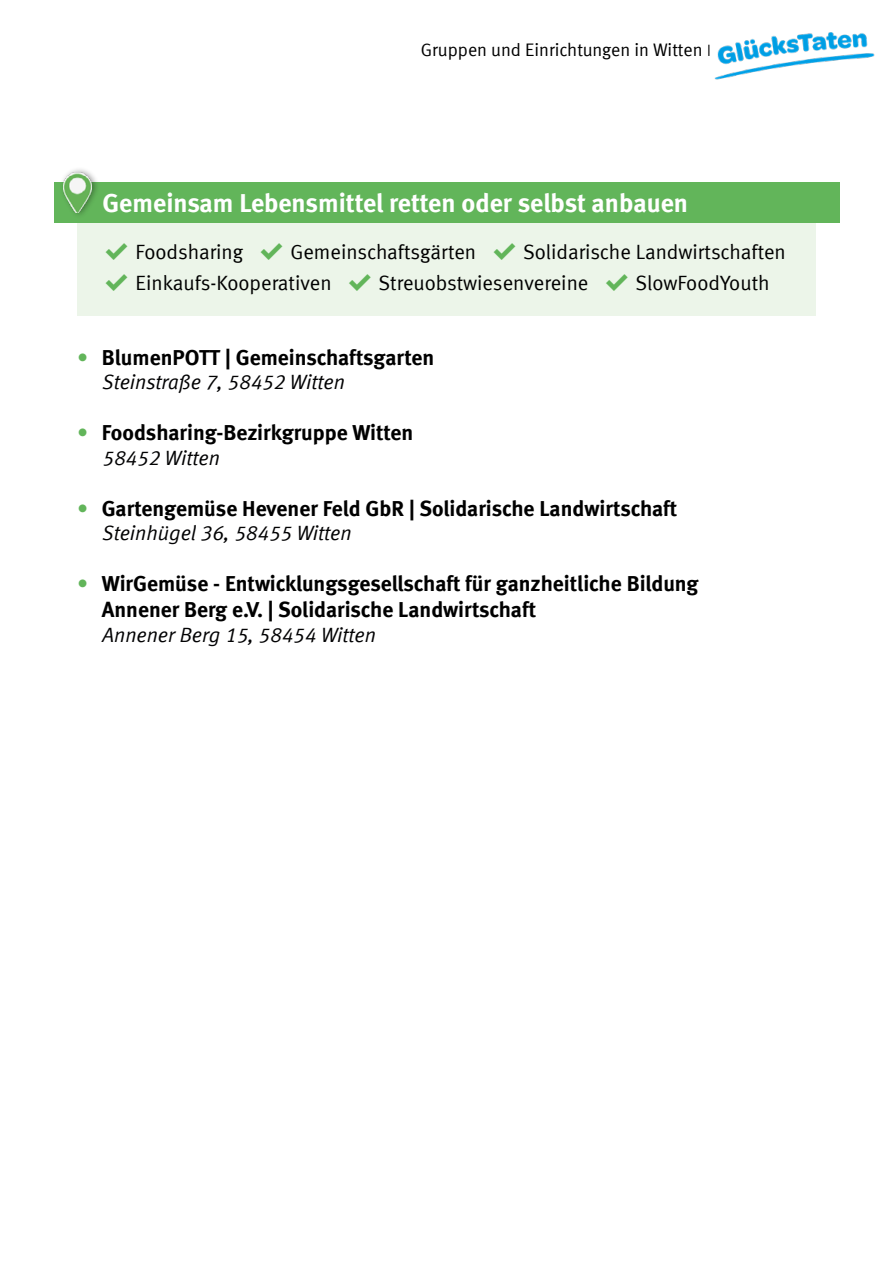
<style>
.page{position:relative;width:893px;height:1263px;background:#fff}
.page>*{position:absolute;margin:0;border:0;box-sizing:border-box;transform-origin:0 0}
.t1{font:700 26.1px "VZ Meta LF";color:#fff}
.t2{font:700 21.75px/26.1px "VZ Meta LF";color:#000}
.t3{font:20.55px "VZ Meta LF";color:#000}
.t4{font:italic 20.55px "VZ Meta LF";color:#020203}
.t5{font:18.15px "VZ Meta LF";color:#000}
.s1{font-family:"Calibri";font-weight:300}
.s2{color:#62b55a}
.s3{font-weight:400;color:#62b55a}
</style>
<div class="page">
<img style="left:714px;top:32px;width:161px;height:48px">
<div style="left:77px;top:215px;width:739px;height:101px;background:#ecf5e9"></div>
<div style="left:54px;top:182px;width:785px;height:41px;background:#62b55a"></div>
<div style="left:60px;top:166px;width:40px;height:53px;background:#000;opacity:.4"></div>
<img style="left:63px;top:167px;width:28px;height:46px">
<p class="t5" style="left:421px;top:40px;width:292px">Gruppen und Einrichtungen in Witten <span class="s1">ӏ</span></p>
<p class="t1" style="left:103px;top:188px;width:587px">Gemeinsam Lebensmittel retten oder selbst anbauen</p>
<p class="t3" style="left:103px;top:240px;width:685px"><span class="s2">✔</span> Foodsharing <span class="s2">✔</span> Gemeinschaftsgärten <span class="s2">✔</span> Solidarische Landwirtschaften</p>
<p class="t3" style="left:103px;top:271px;width:668px"><span class="s2">✔</span> Einkaufs-Kooperativen <span class="s2">✔</span> Streuobstwiesenvereine <span class="s2">✔</span> SlowFoodYouth</p>
<p class="t2" style="left:77px;top:344px;width:358px"><span class="s3">•</span> BlumenPOTT | Gemeinschaftsgarten</p>
<p class="t4" style="left:103px;top:370px;width:244px">Steinstraße 7, 58452 Witten</p>
<p class="t2" style="left:77px;top:419px;width:338px"><span class="s3">•</span> Foodsharing-Bezirkgruppe Witten</p>
<p class="t4" style="left:103px;top:446px;width:119px">58452 Witten</p>
<p class="t2" style="left:77px;top:495px;width:602px"><span class="s3">•</span> Gartengemüse Hevener Feld GbR | Solidarische Landwirtschaft</p>
<p class="t4" style="left:103px;top:521px;width:251px">Steinhügel 36, 58455 Witten</p>
<p class="t2" style="left:102px;top:570px;width:598px;text-indent:-25px"><span class="s3">•</span> WirGemüse - Entwicklungsgesellschaft für ganzheitliche Bildung<br>Annener Berg e.V. | Solidarische Landwirtschaft</p>
<p class="t4" style="left:103px;top:623px;width:275px">Annener Berg 15, 58454 Witten</p>
</div>
